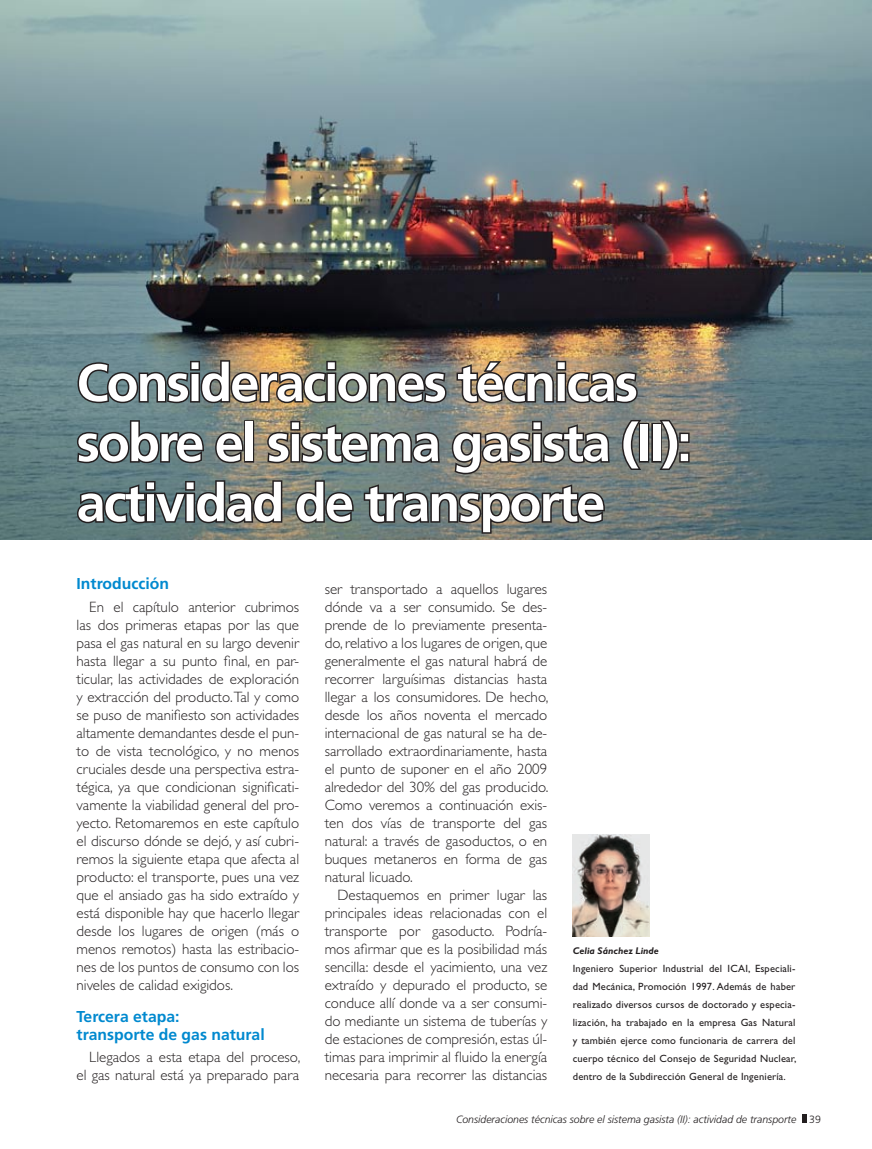
<style>
.page{position:relative;width:872px;height:1149px;background:#fff}
.page>*{position:absolute;margin:0;border:0;box-sizing:border-box;transform-origin:0 0}
.t1{font:700 52.5px/60px "Frutiger LT Std";letter-spacing:-.04em;color:#fff}
.t2{font:700 15.75px/18px "Frutiger LT Std";color:#0089cf}
.t3{font:300 15px/18px "Gill Sans Std";color:#231f20;text-align:justify}
.t4{font:10.5px/18px "Gill Sans Std";letter-spacing:.015em;color:#231f20;text-align:justify}
.t5{font:italic 300 10.5px "Frutiger LT Std";color:#231f20}
.t6{font:italic 700 9.75px "Gill Sans Std";color:#231f20}
.s1{font-style:normal}
</style>
<div class="page">
<svg style="left:802px;top:1114px;width:4px;height:8px"></svg>
<img style="left:0;top:0;width:872px;height:539px">
<img style="left:573px;top:834px;width:76px;height:102px">
<img style="left:76px;top:358px;width:372px;height:46px">
<svg style="left:455px;top:359px;width:184px;height:45px;background:#706658"></svg>
<svg style="left:75px;top:418px;width:130px;height:46px;background:#4f6164"></svg>
<svg style="left:214px;top:430px;width:31px;height:34px"></svg>
<div style="left:244px;top:420px;width:10px;height:42px;border:3px solid #231f20"></div>
<svg style="left:266px;top:419px;width:175px;height:45px;background:#5e625c"></svg>
<svg style="left:450px;top:419px;width:161px;height:56px;background:#6b6860"></svg>
<svg style="left:620px;top:417px;width:24px;height:54px"></svg>
<div style="left:639px;top:423px;width:10px;height:39px;border:3px solid #231f20"></div>
<div style="left:651px;top:423px;width:10px;height:39px;border:3px solid #231f20"></div>
<svg style="left:656px;top:418px;width:35px;height:54px;background:#61605c"></svg>
<svg style="left:75px;top:478px;width:209px;height:47px;background:#505c5b"></svg>
<svg style="left:294px;top:478px;width:61px;height:46px;background:#58605c"></svg>
<svg style="left:362px;top:482px;width:244px;height:53px;background:#5d6360"></svg>
<h1 class="t1" style="left:77px;top:353px;width:616px">Consideraciones técnicas sobre el sistema gasista (II): actividad de transporte</h1>
<p class="t2" style="left:77px;top:574px;width:94px">Introducción</p>
<p class="t3" style="left:77px;top:597px;width:224px;text-indent:13px">En el capítulo anterior cubrimos las dos primeras etapas por las que pasa el gas natural en su largo devenir hasta llegar a su punto final, en par&shy;ticular, las actividades de exploración y extracción del producto. Tal y como se puso de manifiesto son actividades altamente demandantes desde el pun&shy;to de vista tecnológico, y no menos cruciales desde una perspectiva estra&shy;tégica, ya que condicionan significati&shy;vamente la viabilidad general del pro&shy;yecto. Retomaremos en este capítulo el discurso dónde se dejó, y así cubri&shy;remos la siguiente etapa que afecta al producto: el transporte, pues una vez que el ansiado gas ha sido extraído y está disponible hay que hacerlo llegar desde los lugares de origen (más o menos remotos) hasta las estribacio&shy;nes de los puntos de consumo con los niveles de calidad exigidos.</p>
<p class="t2" style="left:77px;top:1006px;width:190px">Tercera etapa:<br>transporte de gas natural</p>
<p class="t3" style="left:77px;top:1047px;width:225px;text-align:right">Llegados a esta etapa del proceso, el gas natural está ya preparado para</p>
<p class="t3" style="left:325px;top:579px;width:225px">ser transportado a aquellos lugares dónde va a ser consumido. Se des&shy;prende de lo previamente presenta&shy;do, relativo a los lugares de origen, que generalmente el gas natural habrá de recorrer larguísimas distancias hasta llegar a los consumidores. De hecho, desde los años noventa el mercado internacional de gas natural se ha de&shy;sarrollado extraordinariamente, hasta el punto de suponer en el año 2009 alrededor del 30% del gas producido.<br>Como veremos a continuación exis&shy;ten dos vías de transporte del gas natural: a través de gasoductos, o en buques metaneros en forma de gas natural licuado.</p>
<p class="t3" style="left:325px;top:885px;width:224px;text-indent:13px">Destaquemos en primer lugar las principales ideas relacionadas con el transporte por gasoducto. Podría&shy;mos afirmar que es la posibilidad más sencilla: desde el yacimiento, una vez extraído y depurado el producto, se conduce allí donde va a ser consumi&shy;do mediante un sistema de tuberías y de estaciones de compresión, estas úl&shy;timas para imprimir al fluido la energía necesaria para recorrer las distancias</p>
<p class="t6" style="left:573px;top:944px;width:87px">Celia Sánchez Linde</p>
<p class="t4" style="left:573px;top:959px;width:225px">Ingeniero Superior Industrial del ICAI, Especiali&shy;dad Mecánica, Promoción 1997. Además de haber realizado diversos cursos de doctorado y especia&shy;lización, ha trabajado en la empresa Gas Natural y también ejerce como funcionaria de carrera del cuerpo técnico del Consejo de Seguridad Nuclear, dentro de la Subdirección General de Ingeniería.</p>
<p class="t5" style="left:456px;top:1112px;width:366px">Consideraciones técnicas sobre el sistema gasista (II): actividad de transporte <span class="s1">39</span></p>
</div>
